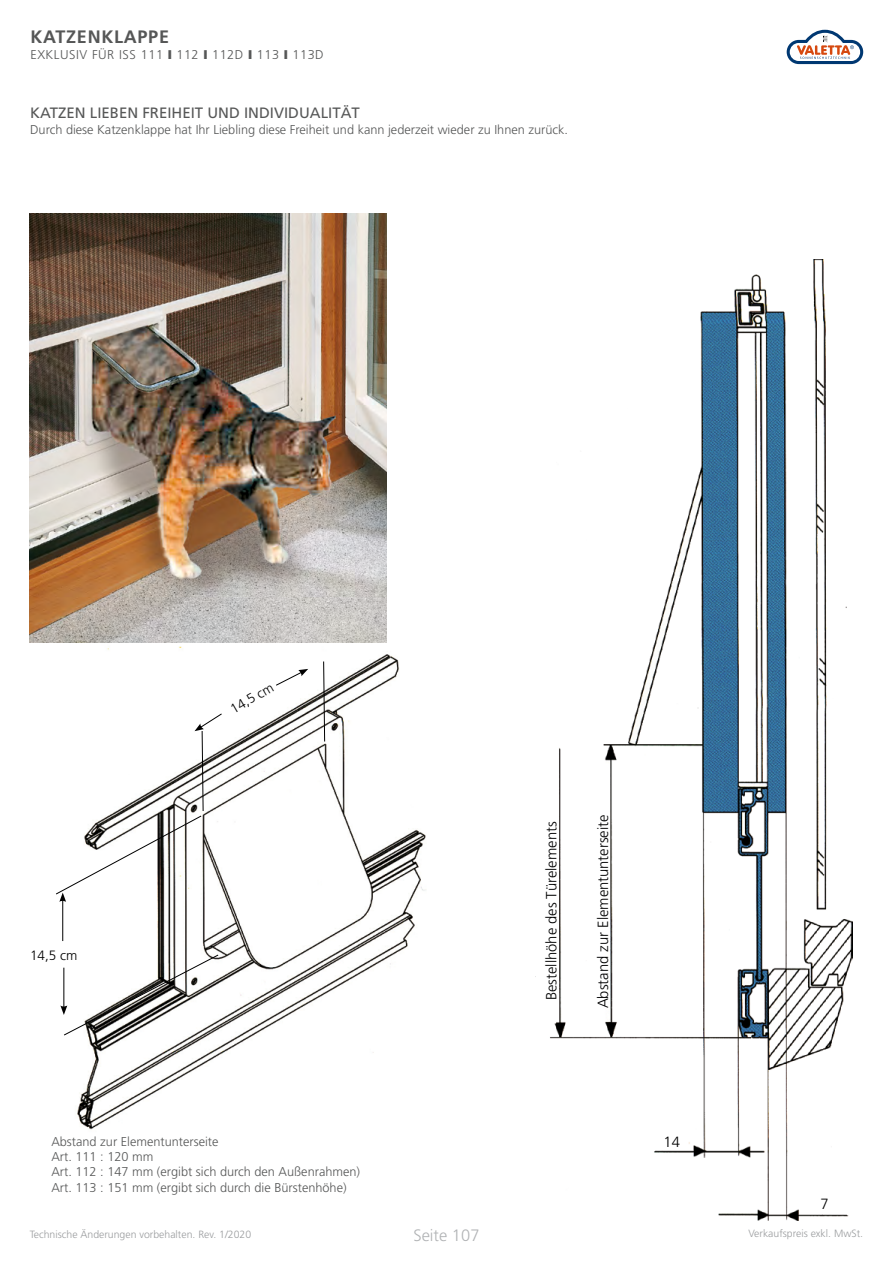
<style>
.page{position:relative;width:893px;height:1263px;background:#fff}
.page>*{position:absolute;margin:0;border:0;box-sizing:border-box;transform-origin:0 0}
.t1{font:700 18px "Frutiger";letter-spacing:.04em;color:#565757}
.t2{font:300 16.5px "Frutiger";color:#b1b3b5}
.t3{font:15px "Frutiger";color:#565757}
.t4{font:300 14.85px "Frutiger";color:#000}
.t5{font:300 13.5px "Frutiger";color:#000}
.t6{font:300 12.75px/15.3px "Frutiger";color:#565757}
.t7{font:300 12.75px "Frutiger";letter-spacing:.04em;color:#565757}
.t8{font:300 10.5px "Frutiger";color:#9b9d9f}
</style>
<div class="page">
<svg style="left:787px;top:30px;width:76px;height:34px"></svg>
<img style="left:77px;top:646px;width:349px;height:484px">
<svg style="left:56px;top:661px;width:269px;height:375px"></svg>
<img style="left:29px;top:213px;width:357px;height:430px">
<img style="left:535px;top:259px;width:318px;height:961px">
<h1 class="t1" style="left:30px;top:26px;width:140px">KATZENKLAPPE</h1>
<p class="t7" style="left:30px;top:47px;width:295px">EXKLUSIV FÜR ISS 111 112 112D 113 113D</p>
<p class="t3" style="left:30px;top:104px;width:331px">KATZEN LIEBEN FREIHEIT UND INDIVIDUALITÄT</p>
<p class="t6" style="left:30px;top:122px;width:539px">Durch diese Katzenklappe hat Ihr Liebling diese Freiheit und kann jederzeit wieder zu Ihnen zurück.</p>
<p class="t5" style="left:30px;top:948px;width:49px">14,5 cm</p>
<p class="t5" style="left:228px;top:703px;width:49px;rotate:-30deg">14,5 cm</p>
<p class="t6" style="left:51px;top:1134px;width:310px">Abstand zur Elementunterseite<br>Art. 111 : 120 mm<br>Art. 112 : 147 mm (ergibt sich durch den Außenrahmen)<br>Art. 113 : 151 mm (ergibt sich durch die Bürstenhöhe)</p>
<p class="t4" style="left:543px;top:1000px;width:180px;rotate:-90deg">Bestellhöhe des Türelements</p>
<p class="t4" style="left:595px;top:1008px;width:195px;rotate:-90deg">Abstand zur Elementunterseite</p>
<p class="t4" style="left:664px;top:1133px;width:18px">14</p>
<p class="t4" style="left:821px;top:1195px;width:10px">7</p>
<p class="t8" style="left:30px;top:1228px;width:223px">Technische Änderungen vorbehalten. Rev. 1/2020</p>
<p class="t2" style="left:413px;top:1226px;width:68px">Seite 107</p>
<p class="t8" style="left:748px;top:1227px;width:116px">Verkaufspreis exkl. MwSt.</p>
</div>
